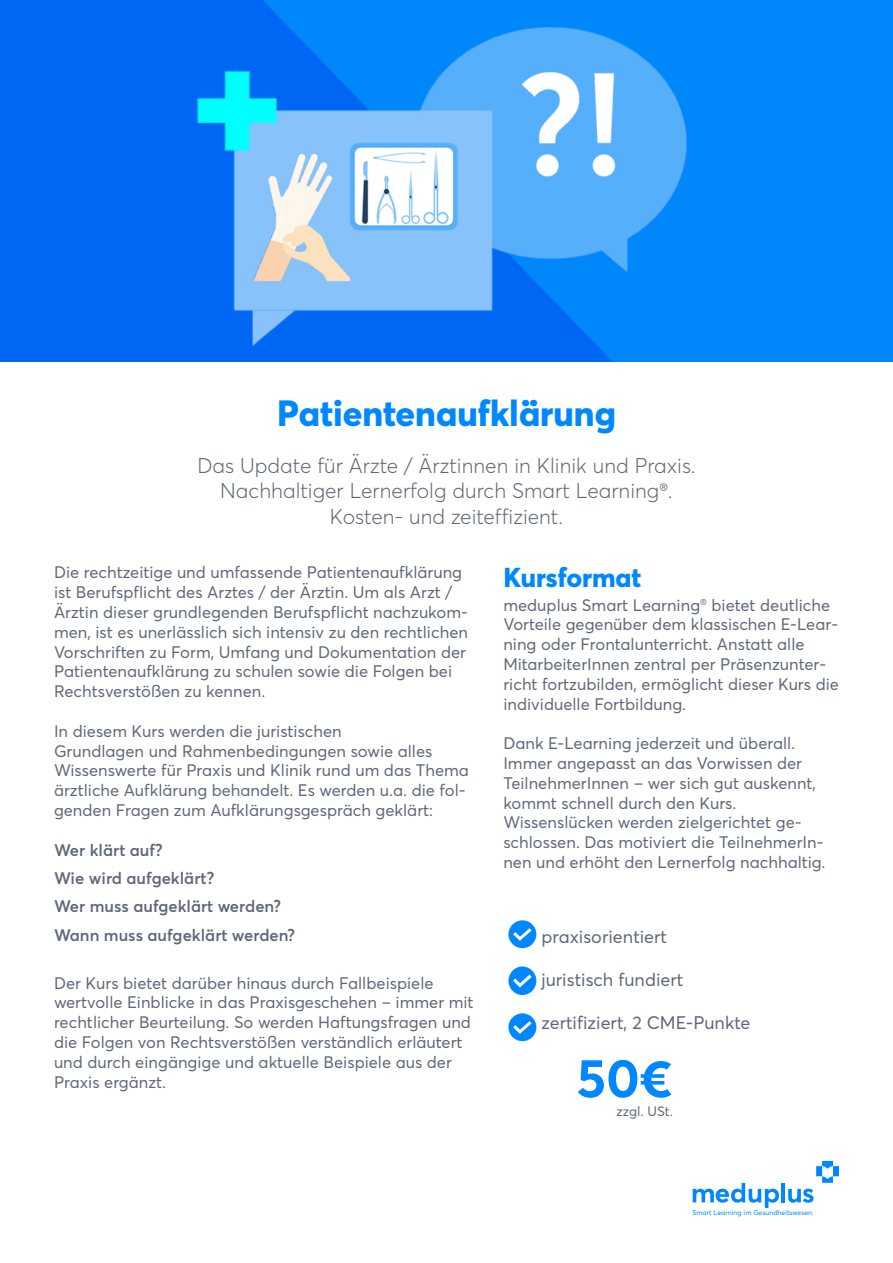
<style>
.page{position:relative;width:893px;height:1263px;background:#fff}
.page>*{position:absolute;margin:0;border:0;box-sizing:border-box;transform-origin:0 0}
.t1{font:700 54px "Averta";color:#0087ff}
.t2{font:800 36px "Averta";color:#08f}
.t3{font:800 27px "Averta";color:#08f}
.t4{font:300 21px/25.2px "Averta";color:#606878;text-align:center}
.t5{font:18px "Averta";color:#606878}
.t6{font:16.5px/19.8px "Averta";color:#606878}
.t7{font:600 16.5px/28.3px "Averta";color:#606878}
.t8{font:13.5px "Averta";color:#606878}
.t9{font:6.9px "Averta";color:#0087ff}
</style>
<div class="page">
<img style="left:508px;top:920px;width:29px;height:29px">
<img style="left:508px;top:966px;width:29px;height:29px">
<img style="left:508px;top:1013px;width:29px;height:29px">
<hr style="left:781px;top:1183px;width:4px;height:19px;background:#0087ff">
<svg style="left:788px;top:1189px;width:25px;height:14px"></svg>
<svg style="left:693px;top:1183px;width:86px;height:25px"></svg>
<svg style="left:816px;top:1161px;width:23px;height:22px"></svg>
<img style="left:0;top:0;width:893px;height:361px">
<h2 class="t2" style="left:277px;top:391px;width:340px">Patientenaufklärung</h2>
<p class="t4" style="left:197px;top:453px;width:500px">Das Update für Ärzte / Ärztinnen in Klinik und Praxis.<br>Nachhaltiger Lernerfolg durch Smart Learning<sup>®</sup>.<br>Kosten- und zeiteffizient.</p>
<p class="t6" style="left:54px;top:563px;width:415px">Die rechtzeitige und umfassende Patientenaufklärung ist Berufspflicht des Arztes / der Ärztin. Um als Arzt / Ärztin dieser grundlegenden Berufspflicht nachzukom&shy;men, ist es unerlässlich sich intensiv zu den rechtlichen Vorschriften zu Form, Umfang und Dokumentation der Patientenaufklärung zu schulen sowie die Folgen bei Rechtsverstößen zu kennen.</p>
<p class="t6" style="left:54px;top:721px;width:416px">In diesem Kurs werden die juristischen<br>Grundlagen und Rahmenbedingungen sowie alles Wissenswerte für Praxis und Klinik rund um das Thema ärztliche Aufklärung behandelt. Es werden u.a. die fol&shy;genden Fragen zum Aufklärungsgespräch geklärt:</p>
<p class="t7" style="left:54px;top:835px;width:243px">Wer klärt auf?<br>Wie wird aufgeklärt?<br>Wer muss aufgeklärt werden?<br>Wann muss aufgeklärt werden?</p>
<p class="t6" style="left:54px;top:973px;width:421px">Der Kurs bietet darüber hinaus durch Fallbeispiele wertvolle Einblicke in das Praxisgeschehen – immer mit rechtlicher Beurteilung. So werden Haftungsfragen und die Folgen von Rechtsverstößen verständlich erläutert und durch eingängige und aktuelle Beispiele aus der Praxis ergänzt.</p>
<h3 class="t3" style="left:503px;top:560px;width:140px">Kursformat</h3>
<p class="t6" style="left:503px;top:595px;width:337px">meduplus Smart Learning<sup>®</sup> bietet deutliche Vorteile gegenüber dem klassischen E-Lear&shy;ning oder Frontalunterricht. Anstatt alle MitarbeiterInnen zentral per Präsenzunter&shy;richt fortzubilden, ermöglicht dieser Kurs die individuelle Fortbildung.</p>
<p class="t6" style="left:503px;top:733px;width:324px">Dank E-Learning jederzeit und überall.<br>Immer angepasst an das Vorwissen der TeilnehmerInnen – wer sich gut auskennt, kommt schnell durch den Kurs.<br>Wissenslücken werden zielgerichtet ge&shy;schlossen. Das motiviert die TeilnehmerIn&shy;nen und erhöht den Lernerfolg nachhaltig.</p>
<p class="t5" style="left:542px;top:925px;width:127px">praxisorientiert</p>
<p class="t5" style="left:542px;top:968px;width:143px">juristisch fundiert</p>
<p class="t5" style="left:542px;top:1011px;width:210px">zertifiziert, 2 CME-Punkte</p>
<h1 class="t1" style="left:576px;top:1044px;width:98px">50€</h1>
<p class="t8" style="left:617px;top:1103px;width:58px">zzgl. USt.</p>
<p class="t9" style="left:692px;top:1208px;width:123px">Smart Learning im Gesundheitswesen.</p>
</div>
